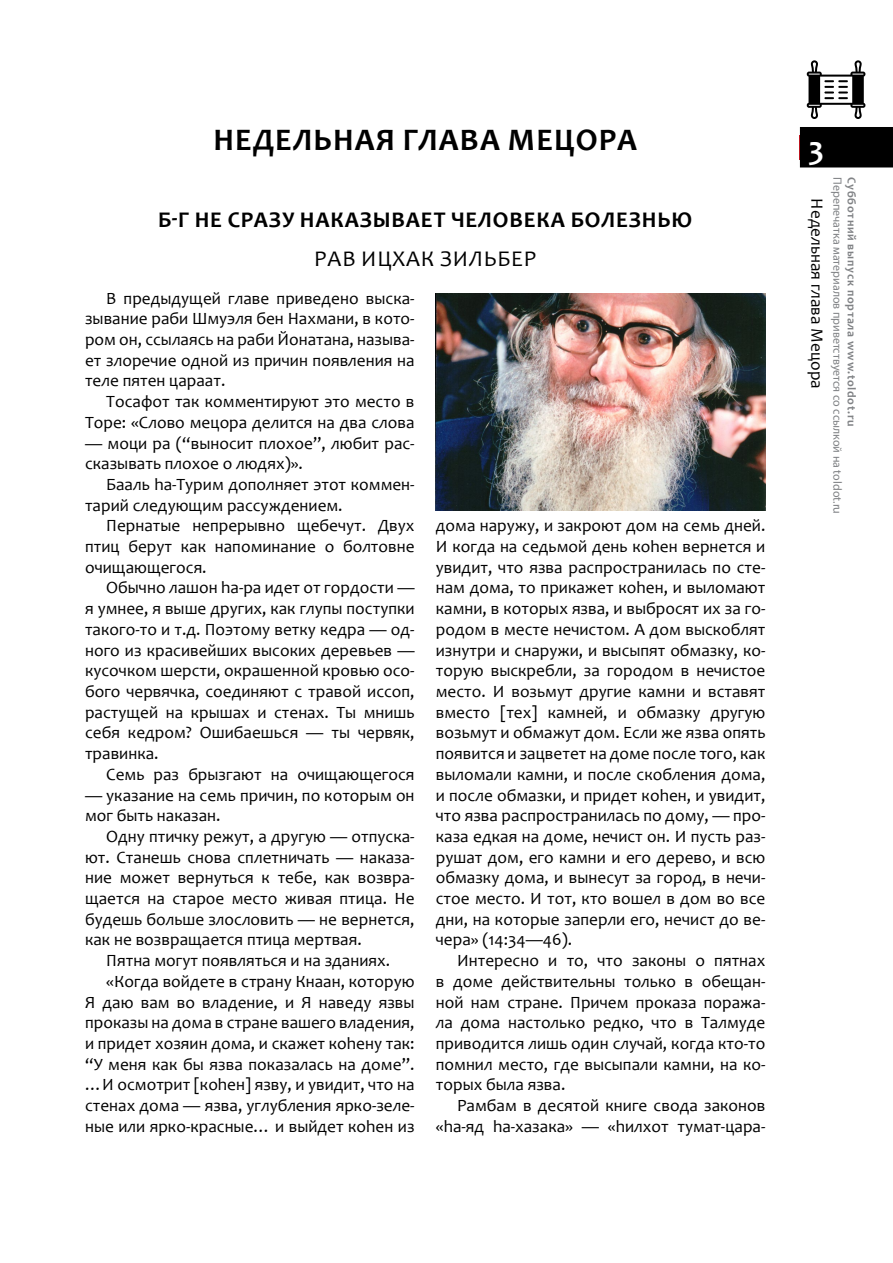
<style>
.page{position:relative;width:893px;height:1263px;background:#fff}
.page>*{position:absolute;margin:0;border:0;box-sizing:border-box;transform-origin:0 0}
.t1{font:700 33px "Candara";color:#fff}
.t2{font:700 31.5px "Candara";letter-spacing:.04em;color:#000}
.t3{font:700 22.5px "Candara";letter-spacing:.04em;color:#000}
.t4{font:22.5px "Candara";letter-spacing:.04em;color:#000}
.t5{font:17.25px/20.7px "Candara";color:#000;text-align:justify}
.t6{font:12px "Myriad Pro";color:#808285}
.t7{font:700 12px "Candara";letter-spacing:.06em;color:#808285}
</style>
<div class="page">
<div style="left:800px;top:127px;width:93px;height:40px;background:#000"></div>
<svg style="left:807px;top:60px;width:58px;height:59px"></svg>
<img style="left:436px;top:293px;width:329px;height:217px">
<h2 class="t2" style="left:213px;top:120px;width:425px">НЕДЕЛЬНАЯ ГЛАВА МЕЦОРА</h2>
<h3 class="t3" style="left:158px;top:206px;width:535px">Б-Г НЕ СРАЗУ НАКАЗЫВАЕТ ЧЕЛОВЕКА БОЛЕЗНЬЮ</h3>
<h3 class="t4" style="left:314px;top:244px;width:223px">РАВ ИЦХАК ЗИЛЬБЕР</h3>
<p class="t5" style="left:85px;top:288px;width:331px;text-indent:21px">В предыдущей главе приведено выска&shy;зывание раби Шмуэля бен Нахмани, в кото&shy;ром он, ссылаясь на раби Йонатана, называ&shy;ет злоречие одной из причин появления на теле пятен цараат.</p>
<p class="t5" style="left:85px;top:391px;width:331px;text-align:right">Тосафот так комментируют это место в<br>Торе: «Слово мецора делится на два слова</p>
<p class="t5" style="left:85px;top:432px;width:331px">— моци ра (“выносит плохое”, любит рас&shy;сказывать плохое о людях)».</p>
<p class="t5" style="left:85px;top:474px;width:331px;text-indent:21px">Бааль hа-Турим дополняет этот коммен&shy;тарий следующим рассуждением.</p>
<p class="t5" style="left:85px;top:515px;width:331px;text-indent:21px">Пернатые непрерывно щебечут. Двух птиц берут как напоминание о болтовне очищающегося.</p>
<p class="t5" style="left:85px;top:577px;width:331px;text-indent:21px">Обычно лашон hа-ра идет от гордости — я умнее, я выше других, как глупы поступки такого-то и т.д. Поэтому ветку кедра — од&shy;ного из красивейших высоких деревьев — кусочком шерсти, окрашенной кровью осо&shy;бого червячка, соединяют с травой иссоп, растущей на крышах и стенах. Ты мнишь себя кедром? Ошибаешься — ты червяк, травинка.</p>
<p class="t5" style="left:106px;top:764px;width:310px">Семь раз брызгают на очищающегося</p>
<p class="t5" style="left:85px;top:784px;width:331px">— указание на семь причин, по которым он мог быть наказан.</p>
<p class="t5" style="left:85px;top:826px;width:331px;text-indent:21px">Одну птичку режут, а другую — отпуска&shy;ют. Станешь снова сплетничать — наказа&shy;ние может вернуться к тебе, как возвра&shy;щается на старое место живая птица. Не будешь больше злословить — не вернется, как не возвращается птица мертвая.</p>
<p class="t5" style="left:106px;top:950px;width:285px">Пятна могут появляться и на зданиях.</p>
<p class="t5" style="left:106px;top:971px;width:310px">«Когда войдете в страну Кнаан, которую</p>
<p class="t5" style="left:85px;top:991px;width:331px">Я даю вам во владение, и Я наведу язвы</p>
<p class="t5" style="left:85px;top:1012px;width:331px">проказы на дома в стране вашего владения,</p>
<p class="t5" style="left:85px;top:1033px;width:331px">и придет хозяин дома, и скажет коhену так:</p>
<p class="t5" style="left:85px;top:1053px;width:331px">“У меня как бы язва показалась на доме”.</p>
<p class="t5" style="left:85px;top:1074px;width:331px">…И осмотрит [коhен] язву, и увидит, что на</p>
<p class="t5" style="left:85px;top:1095px;width:331px">стенах дома — язва, углубления ярко-зеле-</p>
<p class="t5" style="left:85px;top:1116px;width:331px">ные или ярко-красные… и выйдет коhен из</p>
<p class="t5" style="left:436px;top:515px;width:331px">дома наружу, и закроют дом на семь дней.<br>И когда на седьмой день коhен вернется и увидит, что язва распространилась по сте&shy;нам дома, то прикажет коhен, и выломают камни, в которых язва, и выбросят их за го&shy;родом в месте нечистом. А дом выскоблят изнутри и снаружи, и высыпят обмазку, ко&shy;торую выскребли, за городом в нечистое место. И возьмут другие камни и вставят вместо [тех] камней, и обмазку другую возьмут и обмажут дом. Если же язва опять появится и зацветет на доме после того, как выломали камни, и после скобления дома, и после обмазки, и придет коhен, и увидит, что язва распространилась по дому, — про&shy;каза едкая на доме, нечист он. И пусть раз&shy;рушат дом, его камни и его дерево, и всю обмазку дома, и вынесут за город, в нечи&shy;стое место. И тот, кто вошел в дом во все дни, на которые заперли его, нечист до ве&shy;чера» (14:34—46).</p>
<p class="t5" style="left:436px;top:950px;width:331px;text-indent:21px">Интересно и то, что законы о пятнах в доме действительны только в обещан&shy;ной нам стране. Причем проказа поража&shy;ла дома настолько редко, что в Талмуде приводится лишь один случай, когда кто-то помнил место, где высыпали камни, на ко&shy;торых была язва.</p>
<p class="t5" style="left:436px;top:1095px;width:331px;text-align:right">Рамбам в десятой книге свода законов «hа-яд hа-хазака» — «hилхот тумат-цара-</p>
<h1 class="t1" style="left:808px;top:128px;width:17px">3</h1>
<p class="t5" style="left:828px;top:198px;width:192px;rotate:90deg">Недельная глава Мецора</p>
<p class="t6" style="left:845px;top:177px;width:338px;rotate:90deg">Перепечатка материалов приветствуется со ссылкой на toldot.ru</p>
<p class="t7" style="left:859px;top:177px;width:251px;rotate:90deg">Субботний выпуск портала www.toldot.ru</p>
</div>
